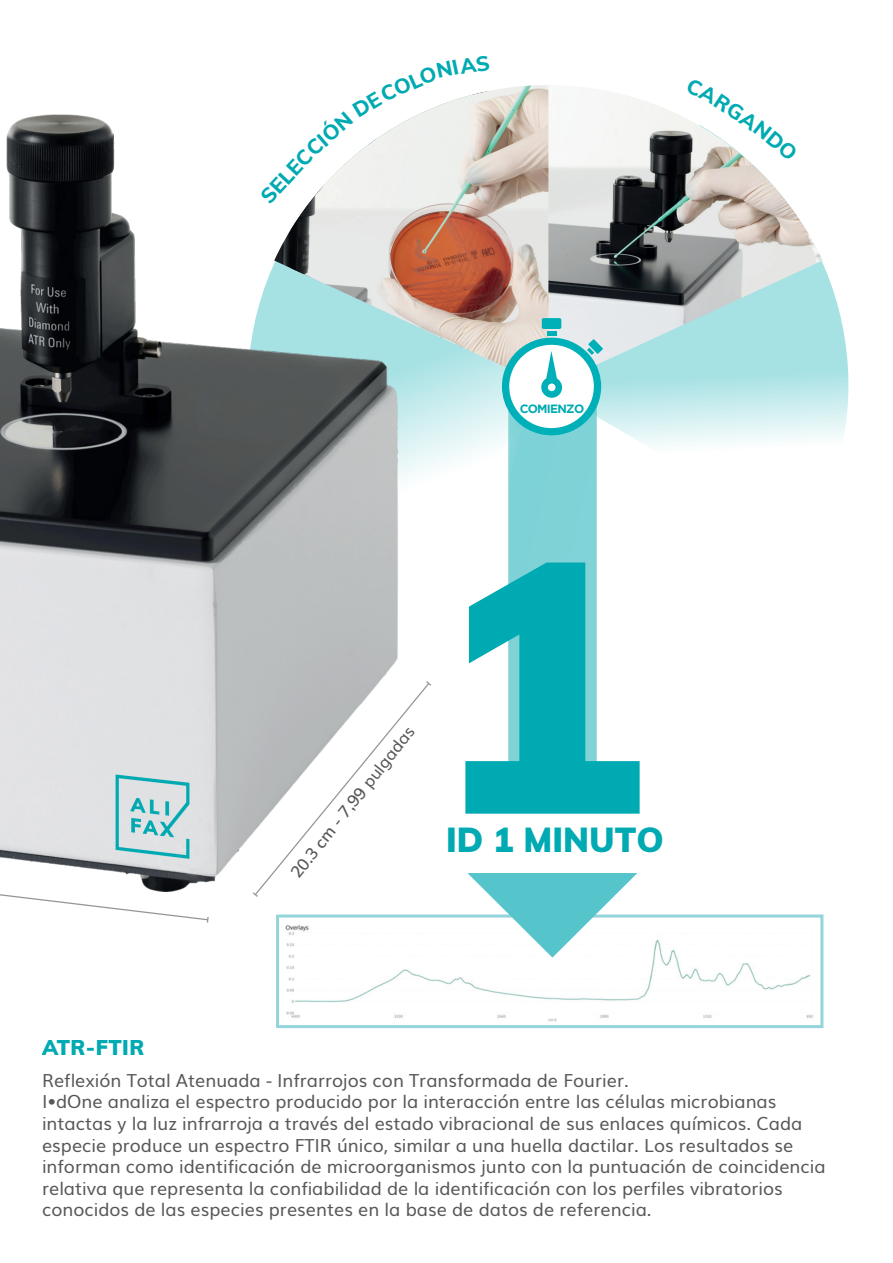
<style>
.page{position:relative;width:893px;height:1263px;background:#fff}
.page>*{position:absolute;margin:0;border:0;box-sizing:border-box;transform-origin:0 0}
.t1{font:900 34.05px "Muli";color:#00aab2}
.t2{font:800 21px "Muli";color:#00aab2}
.t3{font:900 21px "Muli";letter-spacing:.02em;color:#00aab2}
.t4{font:18px/21.6px "Muli";color:#57585a}
.t5{font:600 16.5px "Muli";color:#57585a}
.t6{font:700 12px "Gotham";letter-spacing:-.06em;color:#00aab2}
.s1{font-weight:400}
</style>
<div class="page">
<svg style="left:603px;top:264px;width:246px;height:182px"></svg>
<svg style="left:431px;top:387px;width:77px;height:81px"></svg>
<div style="left:508px;top:325px;width:89px;height:454px;background:#7fd3d7"></div>
<img style="left:0;top:114px;width:431px;height:768px">
<img style="left:548px;top:85px;width:275px;height:302px">
<img style="left:274px;top:85px;width:274px;height:302px">
<div style="left:542px;top:318px;width:19px;height:11px;background:#00b0b8;border-radius:2px"></div>
<div style="left:547px;top:331px;width:9px;height:5px;background:#00b0b8"></div>
<svg style="left:502px;top:338px;width:101px;height:97px;background:#ace3e5"></svg>
<div style="left:548px;top:383px;width:7px;height:8px;background:#fff;border-radius:50%"></div>
<svg style="left:0;top:843px;width:209px;height:80px"></svg>
<svg style="left:251px;top:680px;width:181px;height:217px"></svg>
<img style="left:285px;top:925px;width:528px;height:97px">
<div style="left:276px;top:914px;width:547px;height:114px;border:3px solid #93d5da"></div>
<svg style="left:465px;top:562px;width:175px;height:252px"></svg>
<svg style="left:467px;top:873px;width:170px;height:84px"></svg>
<div style="left:184px;top:825px;width:7px;height:6px;background:#e0e0e1;border-radius:50%"></div>
<svg style="left:686px;top:85px;width:113px;height:76px"></svg>
<svg style="left:352px;top:85px;width:138px;height:33px"></svg>
<p class="t2" style="left:299px;top:140px;width:55px;rotate:-41deg">CIÓN</p>
<p class="t2" style="left:253px;top:189px;width:67px;rotate:-47deg">SELEC</p>
<p class="t6" style="left:520px;top:401px;width:66px">COMIENZO</p>
<p class="t5" style="left:285px;top:868px;width:190px;rotate:-52deg">20.3 cm - 7,99 <span class="s1">pulgadas</span></p>
<p class="t1" style="left:446px;top:815px;width:219px">ID 1 MINUTO</p>
<p class="t3" style="left:42px;top:1032px;width:104px">ATR-FTIR</p>
<p class="t4" style="left:42px;top:1068px;width:785px">Reflexión Total Atenuada - Infrarrojos con Transformada de Fourier.<br>I•dOne analiza el espectro producido por la interacción entre las células microbianas intactas y la luz infrarroja a través del estado vibracional de sus enlaces químicos. Cada especie produce un espectro FTIR único, similar a una huella dactilar. Los resultados se informan como identificación de microorganismos junto con la puntuación de coincidencia relativa que representa la confiabilidad de la identificación con los perfiles vibratorios conocidos de las especies presentes en la base de datos de referencia.</p>
</div>
